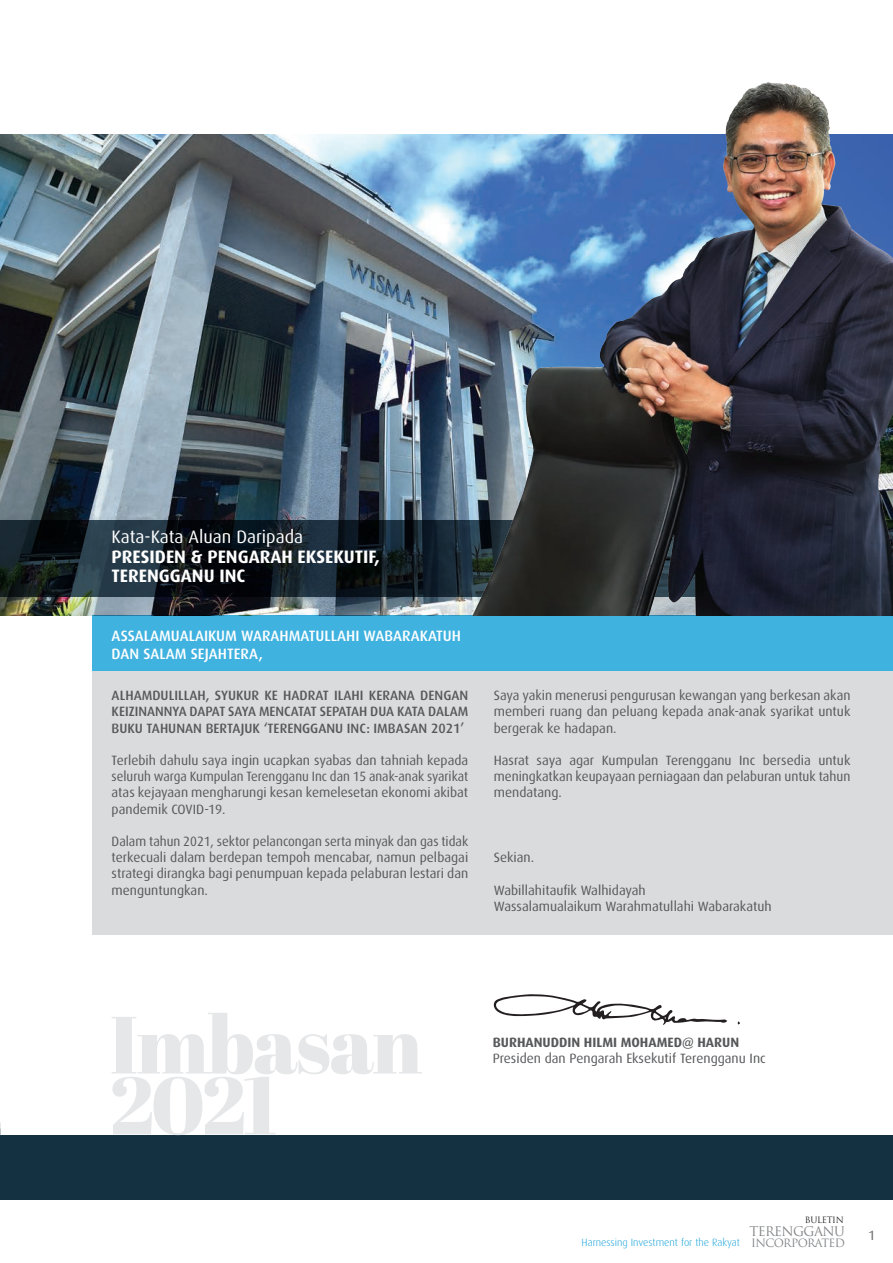
<style>
.page{position:relative;width:893px;height:1263px;background:#fff}
.page>*{position:absolute;margin:0;border:0;box-sizing:border-box;transform-origin:0 0}
.t1{font:700 18px "Dax";color:#fff}
.t2{font:18px "Dax";color:#fff}
.t3{font:500 15px "Dax";color:#fff}
.t4{font:13.5px/16.2px "Dax";color:#57585a;text-align:justify}
.t5{font:13.5px/16.2px "Dax";color:#57585a;text-align:justify;scale:.96 1}
.t6{font:500 13.5px/16.2px "Dax";color:#57585a;text-align:justify}
.t7{font:700 13.5px "Dax";color:#57585a}
.t8{font:13.5px "Dax";color:#6c6d70}
.t9{font:12.9px "Trajan";letter-spacing:-.05em;color:#808285}
.t10{font:11.1px "Trajan";letter-spacing:-.05em;color:#808285}
.t11{font:300 10.5px "Dax";color:#119fd9}
.t12{font:8.55px "Trajan";letter-spacing:-.04em;color:#231f20}
</style>
<div class="page">
<img style="left:0;top:134px;width:468px;height:481px">
<svg style="left:0;top:520px;width:468px;height:76px;background:#131f27"></svg>
<div style="left:92px;top:615px;width:801px;height:56px;background:#40b2e0"></div>
<div style="left:92px;top:671px;width:801px;height:263px;background:#dadbdc"></div>
<div style="left:0;top:1135px;width:893px;height:64px;background:#133141"></div>
<img style="left:468px;top:82px;width:425px;height:533px">
<svg style="left:112px;top:1013px;width:310px;height:122px"></svg>
<svg style="left:493px;top:994px;width:234px;height:31px"></svg>
<p class="t2" style="left:112px;top:527px;width:193px">Kata-Kata Aluan Daripada</p>
<p class="t1" style="left:112px;top:546px;width:270px">PRESIDEN &amp; PENGARAH EKSEKUTIF,</p>
<p class="t1" style="left:112px;top:566px;width:135px">TERENGGANU INC</p>
<p class="t3" style="left:112px;top:627px;width:351px">ASSALAMUALAIKUM WARAHMATULLAHI WABARAKATUH</p>
<p class="t3" style="left:112px;top:645px;width:153px">DAN SALAM SEJAHTERA,</p>
<p class="t6" style="left:112px;top:687px;width:358px">ALHAMDULILLAH, SYUKUR KE HADRAT ILAHI KERANA DENGAN KEIZINANNYA DAPAT SAYA MENCATAT SEPATAH DUA KATA DALAM BUKU TAHUNAN BERTAJUK ‘TERENGGANU INC: IMBASAN 2021’</p>
<p class="t4" style="left:112px;top:752px;width:358px">Terlebih dahulu saya ingin ucapkan syabas dan tahniah kepada seluruh warga Kumpulan Terengganu Inc dan 15 anak-anak syarikat atas kejayaan mengharungi kesan kemelesetan ekonomi akibat pandemik COVID-19.</p>
<p class="t5" style="left:112px;top:833px;width:373px">Dalam tahun 2021, sektor pelancongan serta minyak dan gas tidak terkecuali dalam berdepan tempoh mencabar, namun pelbagai strategi dirangka bagi penumpuan kepada pelaburan lestari dan menguntungkan.</p>
<p class="t4" style="left:494px;top:688px;width:358px">Saya yakin menerusi pengurusan kewangan yang berkesan akan memberi ruang dan peluang kepada anak-anak syarikat untuk bergerak ke hadapan.</p>
<p class="t4" style="left:494px;top:752px;width:358px">Hasrat saya agar Kumpulan Terengganu Inc bersedia untuk meningkatkan keupayaan perniagaan dan pelaburan untuk tahun mendatang.</p>
<p class="t4" style="left:494px;top:850px;width:42px">Sekian.</p>
<p class="t4" style="left:494px;top:882px;width:154px">Wabillahitaufik Walhidayah</p>
<p class="t4" style="left:494px;top:898px;width:279px">Wassalamualaikum Warahmatullahi Wabarakatuh</p>
<p class="t7" style="left:493px;top:1034px;width:248px">BURHANUDDIN HILMI MOHAMED@ HARUN</p>
<p class="t4" style="left:493px;top:1050px;width:275px">Presiden dan Pengarah Eksekutif Terengganu Inc</p>
<p class="t11" style="left:582px;top:1236px;width:160px">Harnessing Investment for the Rakyat</p>
<p class="t12" style="left:805px;top:1215px;width:41px">BULETIN</p>
<p class="t9" style="left:749px;top:1224px;width:97px">TERENGGANU</p>
<p class="t10" style="left:751px;top:1236px;width:95px">INCORPORATED</p>
<p class="t8" style="left:868px;top:1228px;width:9px">1</p>
</div>
